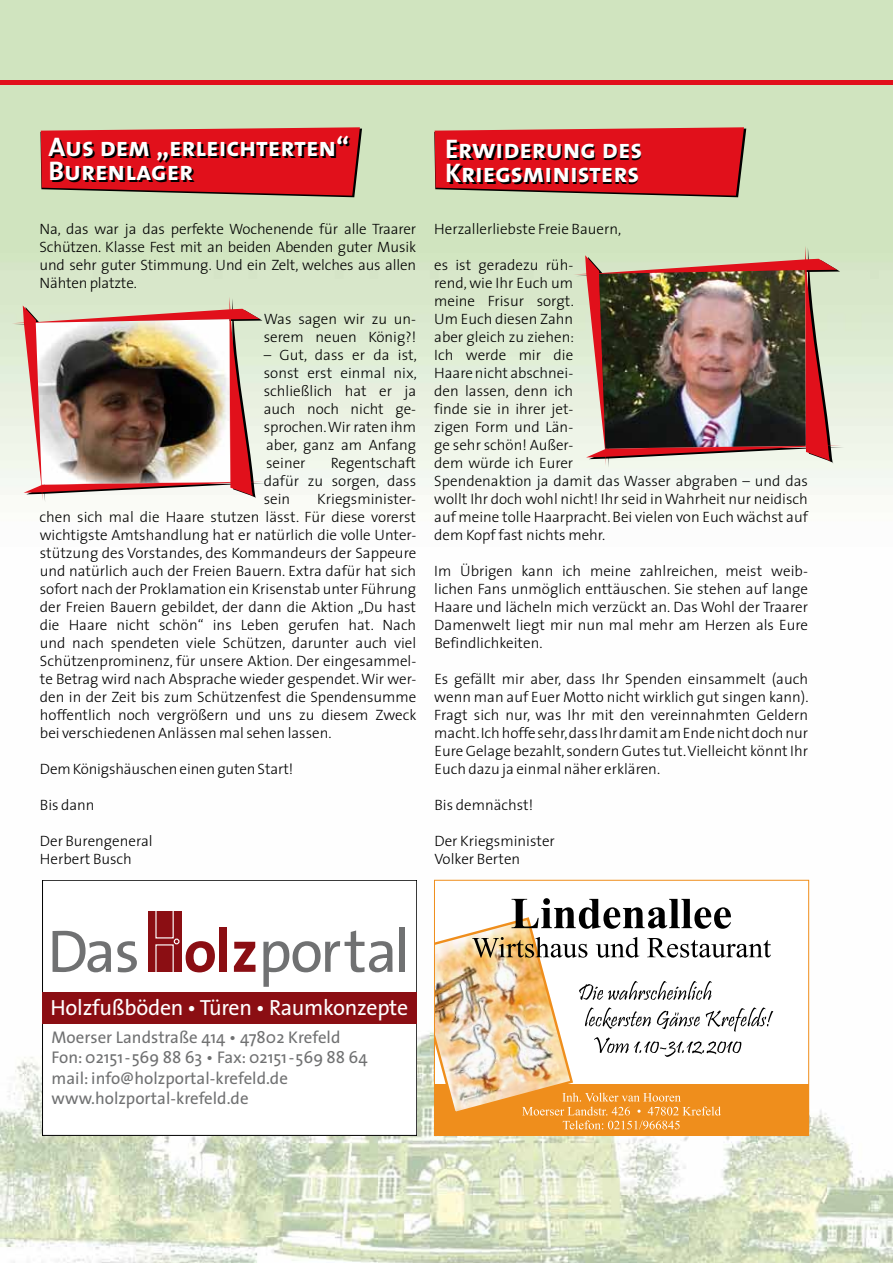
<style>
.page{position:relative;width:893px;height:1263px;background:#fff}
.page>*{position:absolute;margin:0;border:0;box-sizing:border-box;transform-origin:0 0}
.t1{font:60.45px "The Sans";letter-spacing:-.03em;color:#707172}
.t2{font:27px/24px "The Sans Bold Caps";color:#fff}
.t3{font:22.05px "The Sans";letter-spacing:-.015em;color:#fff}
.t4{font:16.95px/20.4px "The Sans";color:#707172}
.t5{font:300 15px/18px "The Sans";color:#000;text-align:justify}
.s1{font-weight:700;color:#8b0e13}
</style>
<div class="page">
<img style="left:0;top:0;width:893px;height:1263px">
<hr style="left:0;top:81px;width:893px;height:4px;background:#e1101b">
<svg style="left:434px;top:127px;width:312px;height:70px;background:#d82329"></svg>
<svg style="left:40px;top:127px;width:322px;height:70px;background:#d82329"></svg>
<svg style="left:12px;top:297px;width:252px;height:203px"></svg>
<img style="left:36px;top:319px;width:194px;height:166px">
<svg style="left:576px;top:247px;width:268px;height:221px"></svg>
<svg style="left:573px;top:246px;width:268px;height:220px;background:#d6b1a2"></svg>
<img style="left:599px;top:270px;width:207px;height:179px">
<div style="left:43px;top:880px;width:374px;height:255px;background:#fff"></div>
<div style="left:43px;top:880px;width:374px;height:255px;border:1px solid #000"></div>
<div style="left:148px;top:911px;width:33px;height:61px;background:#8b0e13"></div>
<div style="left:155px;top:906px;width:19px;height:32px;border:1px solid #fff"></div>
<div style="left:155px;top:944px;width:19px;height:38px;border:1px solid #fff"></div>
<svg style="left:174px;top:938px;width:6px;height:6px"></svg>
<div style="left:42px;top:992px;width:374px;height:32px;background:#8b0e13"></div>
<div style="left:434px;top:880px;width:375px;height:255px;background:#fff"></div>
<div style="left:434px;top:1084px;width:375px;height:51px;background:#ef8e1c"></div>
<svg style="left:436px;top:898px;width:337px;height:231px"></svg>
<div style="left:434px;top:880px;width:375px;height:255px;border:1px solid #ef8e1c"></div>
<h2 class="t2" style="left:48px;top:135px;width:302px">Aus dem „erleichterten“<br>Burenlager</h2>
<p class="t5" style="left:40px;top:219px;width:378px">Na, das war ja das perfekte Wochenende für alle Traarer Schützen. Klasse Fest mit an beiden Abenden guter Musik und sehr guter Stimmung. Und ein Zelt, welches aus allen Nähtenplatzte.</p>
<p class="t5" style="left:264px;top:309px;width:154px">Was sagen wir zu un&shy;serem neuen König?!</p>
<p class="t5" style="left:264px;top:345px;width:155px">– Gut, dass er da ist, sonst erst einmal nix, schließlich hat er ja auch noch nicht ge&shy;sprochen.Wir raten ihm aber, ganz am Anfang seiner</p>
<p class="t5" style="left:264px;top:453px;width:154px;text-indent:67px">Regentschaft dafür zu sorgen, dass sein</p>
<p class="t5" style="left:40px;top:489px;width:378px;text-indent:278px">Kriegsminister&shy;chen sich mal die Haare stutzen lässt. Für diese vorerst wichtigste Amtshandlung hat er natürlich die volle Unter&shy;stützung des Vorstandes, des Kommandeurs der Sappeure und natürlich auch der Freien Bauern. Extra dafür hat sich sofort nach der Proklamation ein Krisenstab unter Führung der Freien Bauern gebildet, der dann die Aktion „Du hast die Haare nicht schön“ ins Leben gerufen hat. Nach und nach spendeten viele Schützen, darunter auch viel Schützenprominenz, für unsere Aktion. Der eingesammel&shy;te Betrag wird nach Absprache wieder gespendet.Wir wer&shy;den in der Zeit bis zum Schützenfest die Spendensumme hoffentlich noch vergrößern und uns zu diesem Zweck bei verschiedenen Anlässen mal sehen lassen.</p>
<p class="t5" style="left:40px;top:759px;width:255px">DemKönigshäuscheneinengutenStart!</p>
<p class="t5" style="left:40px;top:795px;width:56px">Bis dann</p>
<p class="t5" style="left:40px;top:831px;width:114px">Der Burengeneral<br>Herbert Busch</p>
<h2 class="t2" style="left:445px;top:136px;width:199px">Erwiderung des<br>Kriegsministers</h2>
<p class="t5" style="left:434px;top:219px;width:188px">Herzallerliebste Freie Bauern,</p>
<p class="t5" style="left:434px;top:255px;width:375px;text-align:left">es ist geradezu rüh-<br>rend, wie Ihr Euch um<br>meine Frisur sorgt.<br>Um Euch diesen Zahn<br>aber gleich zu ziehen:<br>Ich werde mir die<br>Haarenicht abschnei-<br>den lassen, denn ich<br>finde sie in ihrer jet-<br>zigen Form und Län-<br>ge sehr schön! Außer-<br>dem würde ich Eurer<br>Spendenaktion ja damit das Wasser abgraben – und das wollt Ihr doch wohl nicht! Ihr seid inWahrheit nur neidisch auf meine tolle Haarpracht.Bei vielen von Euch wächst auf dem Kopf fast nichts mehr.</p>
<p class="t5" style="left:434px;top:561px;width:375px">Im Übrigen kann ich meine zahlreichen, meist weib&shy;lichen Fans unmöglich enttäuschen. Sie stehen auf lange Haare und lächeln mich verzückt an. Das Wohl der Traarer Damenwelt liegt mir nun mal mehr am Herzen als Eure Befindlichkeiten.</p>
<p class="t5" style="left:434px;top:669px;width:376px">Es gefällt mir aber, dass Ihr Spenden einsammelt (auch wenn man auf Euer Motto nicht wirklich gut singen kann).<br>Fragt sich nur, was Ihr mit den vereinnahmten Geldern macht.Ichhoffesehr,dass Ihrdamit amEndenichtdochnur Eure Gelage bezahlt, sondern Gutes tut.Vielleicht könnt Ihr Euch dazu ja einmal näher erklären.</p>
<p class="t5" style="left:434px;top:795px;width:100px">Bis demnächst!</p>
<p class="t5" style="left:434px;top:831px;width:122px">Der Kriegsminister<br>Volker Berten</p>
<h1 class="t1" style="left:47px;top:901px;width:364px">Das<span class="s1">Holz</span>portal</h1>
<h3 class="t3" style="left:51px;top:989px;width:359px">Holzfußböden • Türen • Raumkonzepte</h3>
<p class="t4" style="left:52px;top:1026px;width:318px">Moerser Landstraße 414 • 47802 Krefeld Fon: 02151-569 88 63 • Fax: 02151-569 88 64 mail: info@holzportal-krefeld.de www.holzportal-krefeld.de</p>
</div>
